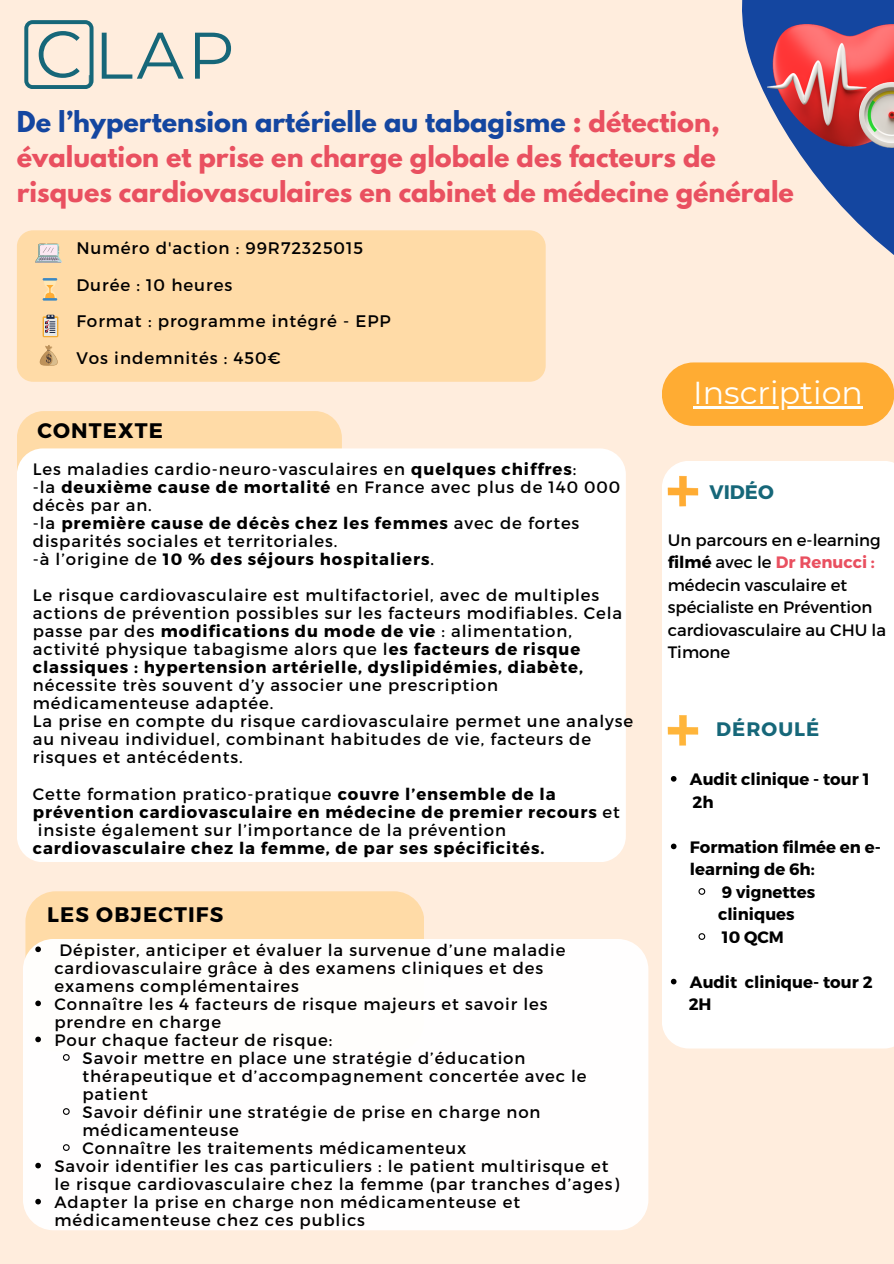
<style>
.page{position:relative;width:894px;height:1264px;background:#fff}
.page>*{position:absolute;margin:0;border:0;box-sizing:border-box;transform-origin:0 0}
.t1{font:65.7px "Montserrat";color:#166779}
.t2{font:31.65px "Montserrat";color:#fffffb}
.t3{font:700 25.5px/35px "League Spartan";color:#e95060}
.t4{font:700 21px "Montserrat";letter-spacing:.055em;color:#000}
.t5{font:700 19.5px "Montserrat";letter-spacing:.055em;color:#166779}
.t6{font:16.8px "Montserrat";letter-spacing:.055em;color:#000}
.t7{font:16.5px/18px "Montserrat";letter-spacing:.055em;color:#000}
.t8{font:700 16.5px "Montserrat";letter-spacing:.055em;color:#000}
.t9{font:16.5px/22.5px "Montserrat";color:#000}
.t10{font:700 16.5px/22.5px "Montserrat";color:#000}
.t11{font:13.05px "Montserrat";color:#166779}
.s1{color:#1446a0}
.s2{font-weight:700}
.s3{font-weight:400}
.s4{font-weight:700;color:#e95060}
</style>
<div class="page">
<div style="left:0;top:0;width:893px;height:1263px;background:#ffeddd"></div>
<svg style="left:24px;top:20px;width:69px;height:69px"></svg>
<svg style="left:742px;top:0;width:151px;height:255px"></svg>
<div style="left:17px;top:411px;width:325px;height:260px;background:#ffdba7;border-radius:27px"></div>
<div style="left:17px;top:448px;width:608px;height:413px;background:#fff;border-radius:26px"></div>
<div style="left:25px;top:891px;width:399px;height:160px;background:#ffdba7;border-radius:30px"></div>
<div style="left:23px;top:939px;width:625px;height:291px;background:#fff;border-radius:30px"></div>
<div style="left:661px;top:362px;width:232px;height:64px;background:#ffac33;border-radius:32px"></div>
<hr style="left:693px;top:406px;width:169px;height:2px;background:#fffffb">
<div style="left:662px;top:461px;width:231px;height:587px;background:#fff"></div>
<div style="left:17px;top:230px;width:528px;height:152px;background:#ffdba7;border-radius:16px"></div>
<svg style="left:43px;top:278px;width:14px;height:22px"></svg>
<svg style="left:40px;top:345px;width:18px;height:21px"></svg>
<svg style="left:35px;top:244px;width:27px;height:19px"></svg>
<svg style="left:667px;top:476px;width:31px;height:30px"></svg>
<svg style="left:667px;top:715px;width:31px;height:30px"></svg>
<svg style="left:43px;top:316px;width:15px;height:21px"></svg>
<svg style="left:44px;top:318px;width:13px;height:17px"></svg>
<svg style="left:45px;top:315px;width:10px;height:18px"></svg>
<img style="left:767px;top:24px;width:126px;height:123px">
<svg style="left:670px;top:776px;width:6px;height:5px"></svg>
<svg style="left:670px;top:843px;width:6px;height:6px"></svg>
<svg style="left:697px;top:887px;width:9px;height:8px"></svg>
<svg style="left:697px;top:932px;width:9px;height:8px"></svg>
<svg style="left:670px;top:978px;width:6px;height:6px"></svg>
<svg style="left:35px;top:946px;width:6px;height:6px"></svg>
<svg style="left:35px;top:1000px;width:6px;height:6px"></svg>
<svg style="left:35px;top:1036px;width:6px;height:6px"></svg>
<svg style="left:62px;top:1054px;width:8px;height:7px"></svg>
<svg style="left:62px;top:1108px;width:8px;height:7px"></svg>
<svg style="left:62px;top:1144px;width:8px;height:7px"></svg>
<svg style="left:35px;top:1162px;width:6px;height:6px"></svg>
<svg style="left:35px;top:1198px;width:6px;height:6px"></svg>
<p class="t1" style="left:35px;top:15px;width:201px">CLAP</p>
<p class="t11" style="left:88px;top:72px;width:5px">l</p>
<p class="t3" style="left:17px;top:108px;width:778px"><span class="s1">De l’hypertension artérielle au tabagisme</span> : détection, évaluation et prise en charge globale des facteurs de risques cardiovasculaires en cabinet de médecine générale</p>
<p class="t6" style="left:76px;top:237px;width:288px">Numéro d'action : 99R72325015</p>
<p class="t6" style="left:76px;top:274px;width:157px">Durée : 10 heures</p>
<p class="t6" style="left:76px;top:310px;width:316px">Format : programme intégré - EPP</p>
<p class="t6" style="left:76px;top:347px;width:206px">Vos indemnités : 450€</p>
<p class="t4" style="left:37px;top:417px;width:127px">CONTEXTE</p>
<p class="t7" style="left:33px;top:459px;width:545px">Les maladies cardio-neuro-vasculaires en <span class="s2">quelques chiffres</span>:</p>
<p class="t7" style="left:33px;top:477px;width:588px">-la <span class="s2">deuxième cause de mortalité</span> en France avec plus de 140 000 décès par an.</p>
<p class="t7" style="left:33px;top:513px;width:548px">-la <span class="s2">première cause de décès chez les femmes</span> avec de fortes disparités sociales et territoriales.</p>
<p class="t8" style="left:33px;top:548px;width:402px"><span class="s3">-à l’origine de</span> 10 % des séjours hospitaliers<span class="s3">.</span></p>
<p class="t7" style="left:33px;top:585px;width:591px">Le risque cardiovasculaire est multifactoriel, avec de multiples actions de prévention possibles sur les facteurs modifiables. Cela passe par des <span class="s2">modifications du mode de vie</span> : alimentation, activité physique tabagisme alors que l<span class="s2">es facteurs de risque classiques : hypertension artérielle, dyslipidémies, diabète, </span>nécessite très souvent d’y associer une prescription médicamenteuse adaptée.</p>
<p class="t7" style="left:33px;top:711px;width:601px">La prise en compte du risque cardiovasculaire permet une analyse au niveau individuel, combinant habitudes de vie, facteurs de risques et antécédents.</p>
<p class="t7" style="left:33px;top:783px;width:524px">Cette formation pratico-pratique <span class="s2">couvre l’ensemble de la</span></p>
<p class="t8" style="left:33px;top:801px;width:588px">prévention cardiovasculaire en médecine de premier recours <span class="s3">et</span></p>
<p class="t7" style="left:38px;top:819px;width:469px">insiste également sur l’importance de la prévention</p>
<p class="t8" style="left:33px;top:837px;width:513px">cardiovasculaire chez la femme, de par ses spécificités.</p>
<p class="t4" style="left:47px;top:901px;width:178px">LES OBJECTIFS</p>
<p class="t7" style="left:54px;top:939px;width:512px;text-indent:5px">Dépister, anticiper et évaluer la survenue d’une maladie cardiovasculaire grâce à des examens cliniques et des examens complémentaires</p>
<p class="t7" style="left:54px;top:993px;width:494px">Connaître les 4 facteurs de risque majeurs et savoir les prendre en charge</p>
<p class="t7" style="left:54px;top:1029px;width:279px">Pour chaque facteur de risque:</p>
<p class="t7" style="left:82px;top:1047px;width:505px">Savoir mettre en place une stratégie d’éducation thérapeutique et d’accompagnement concertée avec le patient</p>
<p class="t7" style="left:82px;top:1101px;width:459px">Savoir définir une stratégie de prise en charge non médicamenteuse</p>
<p class="t7" style="left:82px;top:1138px;width:385px">Connaître les traitements médicamenteux</p>
<p class="t7" style="left:54px;top:1156px;width:566px">Savoir identifier les cas particuliers : le patient multirisque et le risque cardiovasculaire chez la femme (par tranches d’ages)</p>
<p class="t7" style="left:54px;top:1192px;width:467px">Adapter la prise en charge non médicamenteuse et médicamenteuse chez ces publics</p>
<p class="t2" style="left:693px;top:373px;width:171px">Inscription</p>
<p class="t5" style="left:709px;top:479px;width:66px">VIDÉO</p>
<p class="t9" style="left:667px;top:528px;width:220px">Un parcours en e-learning <span class="s2">filmé</span> avec le <span class="s4">Dr Renucci : </span>médecin vasculaire et spécialiste en Prévention cardiovasculaire au CHU la<br>Timone</p>
<p class="t5" style="left:715px;top:716px;width:105px">DÉROULÉ</p>
<p class="t10" style="left:689px;top:767px;width:181px">Audit clinique - tour 1</p>
<p class="t8" style="left:692px;top:791px;width:23px">2h</p>
<p class="t10" style="left:689px;top:834px;width:192px">Formation filmée en e&shy;learning de 6h:</p>
<p class="t10" style="left:717px;top:879px;width:99px">9 vignettes cliniques</p>
<p class="t8" style="left:721px;top:926px;width:64px">10 QCM</p>
<p class="t10" style="left:689px;top:969px;width:184px">Audit clinique- tour 2</p>
<p class="t8" style="left:688px;top:993px;width:24px">2H</p>
</div>
